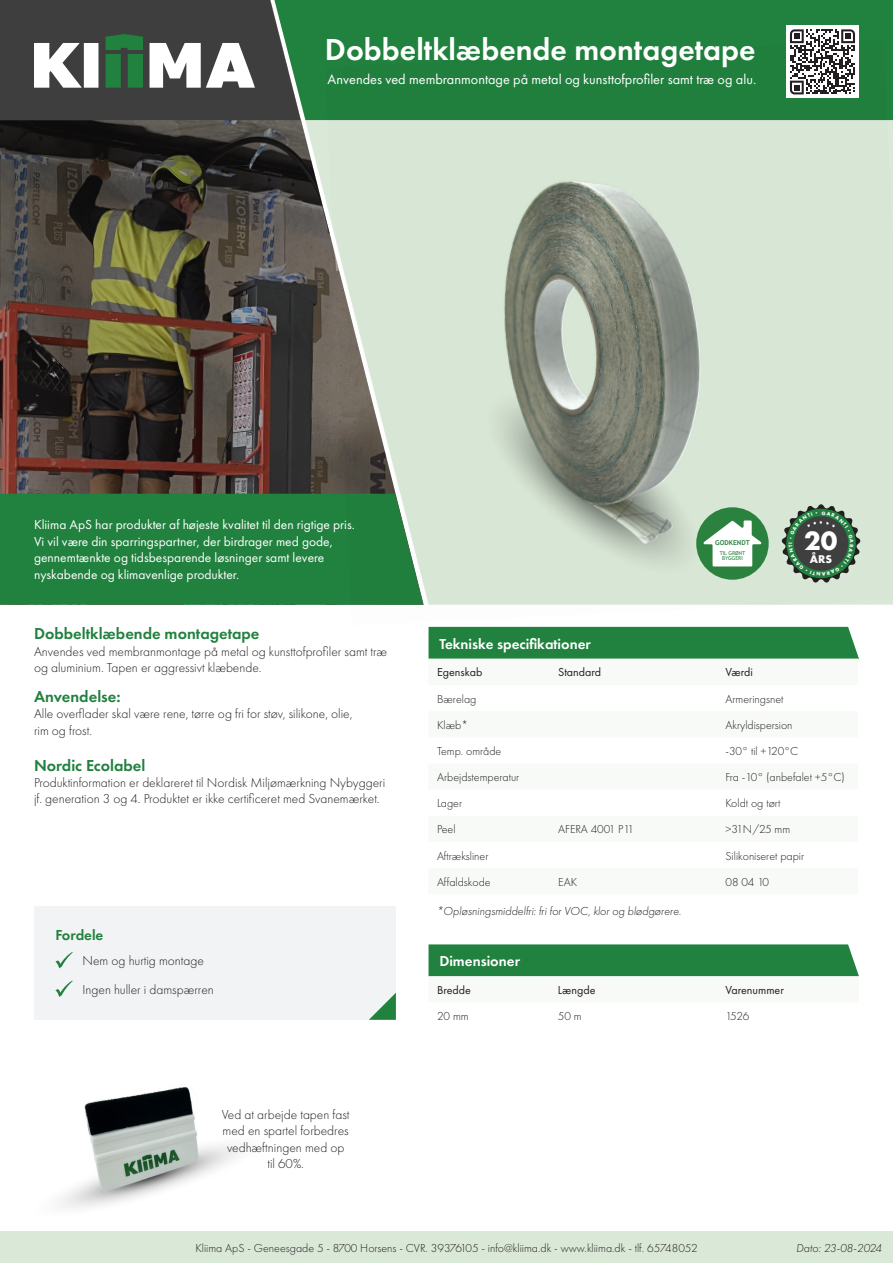
<style>
.page{position:relative;width:893px;height:1263px;background:#fff}
.page>*{position:absolute;margin:0;border:0;box-sizing:border-box;transform-origin:0 0}
.t1{font:600 31.5px "Futura PT";color:#fff}
.t2{font:700 27.75px "Futura PT";color:#fff}
.t3{font:600 16.5px "Futura PT";color:#21813e}
.t4{font:600 15px "Futura PT";color:#fff}
.t5{font:600 15px "Futura PT";color:#21813e}
.t6{font:14.25px "Futura PT";color:#fff}
.t7{font:300 13.5px/16.2px "Futura PT";color:#231f20}
.t8{font:13.5px/16.5px "Futura PT";color:#fff}
.t9{font:300 12px "Futura PT";color:#231f20}
.t10{font:italic 300 12px "Futura PT";color:#231f20}
.t11{font:12px "Futura PT";color:#231f20}
.t12{font:700 11.55px "Futura PT";color:#fff}
.t13{font:700 6.75px "Trebuchet MS";color:#2b823f}
.t14{font:5.4px/5.4px "Trebuchet MS";color:#2b823f;text-align:center}
</style>
<div class="page">
<div style="left:424px;top:0;width:469px;height:40px;background:#21813e"></div>
<div style="left:0;top:1231px;width:893px;height:32px;background:#dae8d7"></div>
<div style="left:301px;top:0;width:123px;height:120px;background:#21813e"></div>
<svg style="left:0;top:120px;width:305px;height:374px;background:#493f35"></svg>
<svg style="left:305px;top:120px;width:20px;height:374px;background:#66625b"></svg>
<div style="left:0;top:494px;width:325px;height:111px;background:#21813e"></div>
<img style="left:325px;top:40px;width:568px;height:565px">
<img style="left:505px;top:182px;width:109px;height:337px">
<svg style="left:0;top:0;width:301px;height:120px;background:#59615c"></svg>
<img style="left:60px;top:1087px;width:179px;height:121px">
<div style="left:429px;top:627px;width:430px;height:32px;background:#21813e"></div>
<svg style="left:429px;top:944px;width:430px;height:33px;background:#2c8747"></svg>
<div style="left:34px;top:906px;width:362px;height:114px;background:#f2f3f4"></div>
<svg style="left:369px;top:993px;width:27px;height:27px"></svg>
<svg style="left:55px;top:952px;width:18px;height:16px"></svg>
<svg style="left:55px;top:980px;width:18px;height:17px"></svg>
<div style="left:786px;top:25px;width:73px;height:73px;background:#fff"></div>
<svg style="left:790px;top:29px;width:65px;height:65px"></svg>
<div style="left:696px;top:507px;width:73px;height:73px;background:#2b823f;border-radius:50%"></div>
<svg style="left:703px;top:520px;width:59px;height:46px"></svg>
<svg style="left:781px;top:504px;width:80px;height:79px;background:#637d69"></svg>
<h1 class="t1" style="left:325px;top:29px;width:432px">Dobbeltklæbende montagetape</h1>
<p class="t6" style="left:328px;top:71px;width:430px">Anvendes ved membranmontage på metal og kunsttofprofiler samt træ og alu.</p>
<p class="t8" style="left:34px;top:516px;width:322px">Kliima ApS har produkter af højeste kvalitet til den rigtige pris.<br>Vi vil være din sparringspartner, der birdrager med gode, gennemtænkte og tidsbesparende løsninger samt levere nyskabende og klimavenlige produkter.</p>
<p class="t13" style="left:715px;top:538px;width:36px">GODKENDT</p>
<p class="t14" style="left:720px;top:550px;width:27px">TIL GRØNT<br>BYGGERI</p>
<h2 class="t2" style="left:804px;top:523px;width:35px">20</h2>
<p class="t12" style="left:810px;top:551px;width:24px">ÅRS</p>
<p class="t3" style="left:34px;top:624px;width:227px">Dobbeltklæbende montagetape</p>
<p class="t7" style="left:34px;top:643px;width:355px">Anvendes ved membranmontage på metal og kunsttofprofiler samt træ og aluminium. Tapen er aggressivt klæbende.</p>
<p class="t3" style="left:34px;top:686px;width:88px">Anvendelse:</p>
<p class="t7" style="left:34px;top:706px;width:320px">Alle overflader skal være rene, tørre og fri for støv, silikone, olie, rim og frost.</p>
<p class="t3" style="left:34px;top:755px;width:113px">Nordic Ecolabel</p>
<p class="t7" style="left:34px;top:774px;width:353px">Produktinformation er deklareret til Nordisk Miljømærkning Nybyggeri jf. generation 3 og 4. Produktet er ikke certificeret med Svanemærket.</p>
<p class="t5" style="left:55px;top:925px;width:50px">Fordele</p>
<p class="t7" style="left:82px;top:945px;width:133px;line-height:29.2px">Nem og hurtig montage<br>Ingen huller i damspærren</p>
<p class="t7" style="left:222px;top:1107px;width:129px;text-align:center">Ved at arbejde tapen fast med en spartel forbedres vedhæftningen med op til 60%.</p>
<p class="t4" style="left:439px;top:634px;width:153px">Tekniske specifikationer</p>
<p class="t11" style="left:437px;top:665px;width:47px">Egenskab</p>
<p class="t11" style="left:558px;top:665px;width:44px">Standard</p>
<p class="t11" style="left:725px;top:665px;width:29px">Værdi</p>
<p class="t9" style="left:437px;top:692px;width:41px">Bærelag</p>
<p class="t9" style="left:725px;top:692px;width:60px">Armeringsnet</p>
<p class="t9" style="left:437px;top:718px;width:32px">Klæb*</p>
<p class="t9" style="left:725px;top:718px;width:69px">Akryldispersion</p>
<p class="t9" style="left:437px;top:744px;width:66px">Temp. område</p>
<p class="t9" style="left:725px;top:744px;width:74px">-30° til +120°C</p>
<p class="t9" style="left:437px;top:770px;width:84px">Arbejdstemperatur</p>
<p class="t9" style="left:725px;top:770px;width:121px">Fra -10° (anbefalet +5°C)</p>
<p class="t9" style="left:437px;top:796px;width:27px">Lager</p>
<p class="t9" style="left:725px;top:796px;width:56px">Koldt og tørt</p>
<p class="t9" style="left:437px;top:822px;width:20px">Peel</p>
<p class="t9" style="left:558px;top:822px;width:77px">AFERA 4001 P11</p>
<p class="t9" style="left:725px;top:822px;width:66px">&gt;31N/25 mm</p>
<p class="t9" style="left:437px;top:849px;width:53px">Aftræksliner</p>
<p class="t9" style="left:725px;top:849px;width:80px">Silikoniseret papir</p>
<p class="t9" style="left:437px;top:875px;width:55px">Affaldskode</p>
<p class="t9" style="left:558px;top:875px;width:21px">EAK</p>
<p class="t9" style="left:725px;top:875px;width:45px">08 04 10</p>
<p class="t10" style="left:437px;top:904px;width:246px">*Opløsningsmiddelfri: fri for VOC, klor og blødgørere.</p>
<p class="t4" style="left:439px;top:952px;width:82px">Dimensioner</p>
<p class="t11" style="left:437px;top:983px;width:35px">Bredde</p>
<p class="t11" style="left:558px;top:983px;width:39px">Længde</p>
<p class="t11" style="left:725px;top:983px;width:60px">Varenummer</p>
<p class="t9" style="left:437px;top:1009px;width:33px">20 mm</p>
<p class="t9" style="left:558px;top:1009px;width:25px">50 m</p>
<p class="t9" style="left:725px;top:1009px;width:26px">1526</p>
<p class="t9" style="left:195px;top:1241px;width:504px">Kliima ApS - Geneesgade 5 - 8700 Horsens - CVR. 39376105 - info@kliima.dk - www.kliima.dk - tlf. 65748052</p>
<p class="t10" style="left:796px;top:1241px;width:87px">Dato: 23-08-2024</p>
</div>
